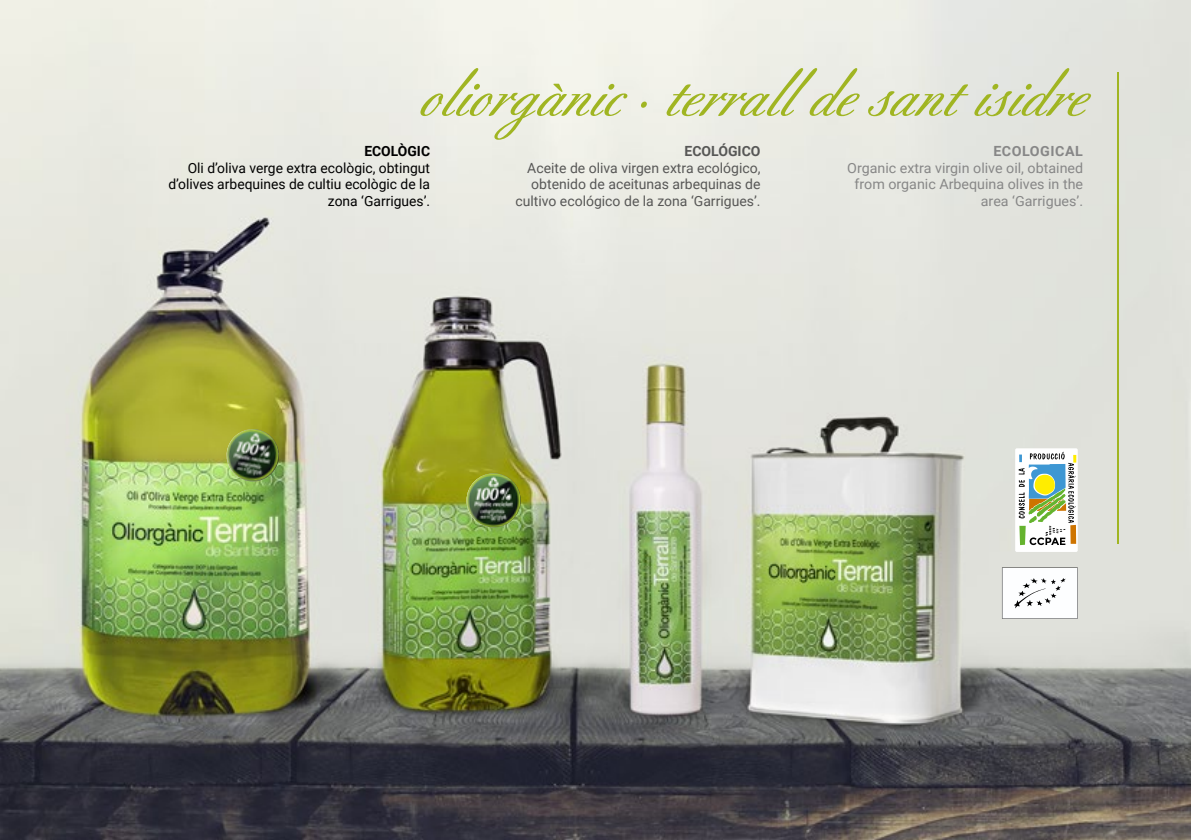
<style>
.page{position:relative;width:1191px;height:840px;background:#fff}
.page>*{position:absolute;margin:0;border:0;box-sizing:border-box;transform-origin:0 0}
.t1{font:500 60px "Berthold Script";color:#a0b522}
.t2{font:14px/16.8px "Roboto";color:#575756;text-align:right}
.t3{font:14px/16.8px "Roboto";color:#000;text-align:right}
.t4{font:14px/16.8px "Roboto";color:#878787;text-align:right}
.t5{font:700 14px "Roboto";letter-spacing:.035em;color:#878787}
.t6{font:700 14px "Roboto";color:#575756}
.t7{font:700 14px "Roboto";color:#000}
</style>
<div class="page">
<img style="left:0;top:0;width:1191px;height:839px">
<hr style="left:1117px;top:72px;width:1px;height:471px;background:#a0b522">
<svg style="left:1002px;top:567px;width:75px;height:51px"></svg>
<div style="left:1015px;top:448px;width:62px;height:103px;background:#fff;border-radius:2px"></div>
<svg style="left:1018px;top:451px;width:58px;height:94px"></svg>
<img style="left:466px;top:473px;width:54px;height:54px;border-radius:27px">
<img style="left:224px;top:429px;width:57px;height:54px">
<h1 class="t1" style="left:416px;top:62px;width:668px">oliorgànic · terrall de sant isidre</h1>
<p class="t5" style="left:993px;top:141px;width:91px">ECOLOGICAL</p>
<p class="t4" style="left:847px;top:159px;width:237px">Organic extra virgin olive oil, obtained from organic Arbequina olives in the area ‘Garrigues’.</p>
<p class="t7" style="left:364px;top:141px;width:67px">ECOLÒGIC</p>
<p class="t3" style="left:168px;top:159px;width:263px">Oli d’oliva verge extra ecològic, obtingut d’olives arbequines de cultiu ecològic de la zona ‘Garrigues’.</p>
<p class="t6" style="left:684px;top:141px;width:77px">ECOLÓGICO</p>
<p class="t2" style="left:515px;top:159px;width:247px">Aceite de oliva virgen extra ecológico, obtenido de aceitunas arbequinas de cultivo ecológico de la zona ‘Garrigues’.</p>
</div>
